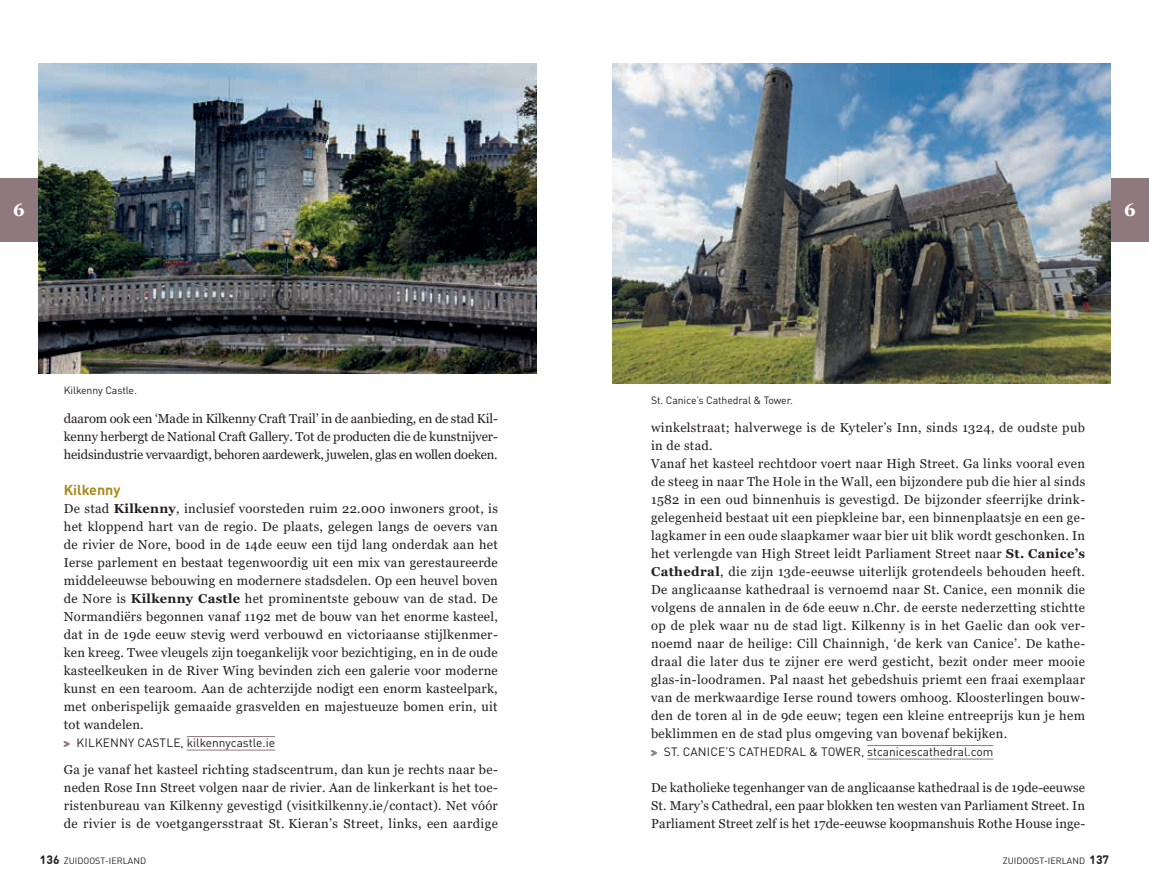
<style>
.page{position:relative;width:1149px;height:893px;background:#fff}
.page>*{position:absolute;margin:0;border:0;box-sizing:border-box;transform-origin:0 0}
.t1{font:700 18px "Georgia";color:#fff}
.t2{font:700 14.25px "DIN Pro";color:#ab8a1b}
.t3{font:12.9px/18px "Georgia";letter-spacing:.025em;color:#231f20;text-align:justify}
.t4{font:12px "DIN Pro";color:#231f20}
.t5{font:700 12px "DIN Round Offc";color:#231f20}
.t6{font:10.5px "DIN Pro";letter-spacing:-.01em;color:#231f20}
.t7{font:9px "DIN Round Offc";color:#231f20}
.s1{font-weight:700}
.s2{font-family:"Dominicus";color:#8f797e}
.s3{font-weight:700;font-size:12px}
</style>
<div class="page">
<div style="left:1110px;top:179px;width:38px;height:63px;background:#8f797e"></div>
<div style="left:0;top:179px;width:38px;height:63px;background:#8f797e"></div>
<hr style="left:187px;top:750px;width:88px;height:1px;background:#8f797e">
<hr style="left:187px;top:736px;width:88px;height:1px;background:#8f797e">
<img style="left:38px;top:64px;width:498px;height:309px">
<hr style="left:867px;top:759px;width:126px;height:1px;background:#8f797e">
<hr style="left:867px;top:745px;width:126px;height:1px;background:#8f797e">
<img style="left:612px;top:64px;width:498px;height:319px">
<h1 class="t1" style="left:13px;top:198px;width:13px">6</h1>
<h1 class="t1" style="left:1123px;top:198px;width:13px">6</h1>
<p class="t6" style="left:64px;top:382px;width:75px">Kilkenny Castle.</p>
<p class="t3" style="left:64px;top:410px;width:435px">daarom ook een ‘Made in Kilkenny Craft Trail’ in de aanbieding, en de stad Kil&shy;kenny herbergt de National Craft Gallery. Tot de producten die de kunstnijver&shy;heidsindustrie vervaardigt, behoren aardewerk, juwelen, glas en wollen doeken.</p>
<p class="t2" style="left:64px;top:478px;width:58px">Kilkenny</p>
<p class="t3" style="left:64px;top:500px;width:435px">De stad <span class="s1">Kilkenny</span>, inclusief voorsteden ruim 22.000 inwoners groot, is het kloppend hart van de regio. De plaats, gelegen langs de oevers van de rivier de Nore, bood in de 14de eeuw een tijd lang onderdak aan het Ierse parlement en bestaat tegenwoordig uit een mix van gerestaureerde middeleeuwse bebouwing en modernere stadsdelen. Op een heuvel boven de Nore is <span class="s1">Kilkenny Castle</span> het prominentste gebouw van de stad. De Normandiërs begonnen vanaf 1192 met de bouw van het enorme kasteel, dat in de 19de eeuw stevig werd verbouwd en victoriaanse stijlkenmer&shy;ken kreeg. Twee vleugels zijn toegankelijk voor bezichtiging, en in de oude kasteelkeuken in de River Wing bevinden zich een galerie voor moderne kunst en een tearoom. Aan de achterzijde nodigt een enorm kasteelpark, met onberispelijk gemaaide grasvelden en majestueuze bomen erin, uit tot wandelen.</p>
<p class="t4" style="left:64px;top:733px;width:213px"><span class="s2">&gt;</span> KILKENNY CASTLE, kilkennycastle.ie</p>
<p class="t3" style="left:64px;top:761px;width:435px">Ga je vanaf het kasteel richting stadscentrum, dan kun je rechts naar be&shy;neden Rose Inn Street volgen naar de rivier. Aan de linkerkant is het toe&shy;ristenbureau van Kilkenny gevestigd (visitkilkenny.ie/contact). Net vóór de rivier is de voetgangersstraat St. Kieran’s Street, links, een aardige</p>
<p class="t6" style="left:651px;top:392px;width:143px">St. Canice’s Cathedral &amp; Tower.</p>
<p class="t3" style="left:651px;top:419px;width:435px;text-align:left">winkelstraat; halverwege is de Kyteler’s Inn, sinds 1324, de oudste pub in de stad.<br>Vanaf het kasteel rechtdoor voert naar High Street. Ga links vooral even de steeg in naar The Hole in the Wall, een bijzondere pub die hier al sinds 1582 in een oud binnenhuis is gevestigd. De bijzonder sfeerrijke drink&shy;gelegenheid bestaat uit een piepkleine bar, een binnenplaatsje en een ge&shy;lagkamer in een oude slaapkamer waar bier uit blik wordt geschonken. In het verlengde van High Street leidt Parliament Street naar <span class="s1">St. Canice’s Cathedral</span>, die zijn 13de-eeuwse uiterlijk grotendeels behouden heeft.<br>De anglicaanse kathedraal is vernoemd naar St. Canice, een monnik die volgens de annalen in de 6de eeuw n.Chr. de eerste nederzetting stichtte op de plek waar nu de stad ligt. Kilkenny is in het Gaelic dan ook ver&shy;noemd naar de heilige: Cill Chainnigh, ‘de kerk van Canice’. De kathe&shy;draal die later dus te zijner ere werd gesticht, bezit onder meer mooie glas-in-loodramen. Pal naast het gebedshuis priemt een fraai exemplaar van de merkwaardige Ierse round towers omhoog. Kloosterlingen bouw&shy;den de toren al in de 9de eeuw; tegen een kleine entreeprijs kun je hem beklimmen en de stad plus omgeving van bovenaf bekijken.</p>
<p class="t4" style="left:651px;top:742px;width:344px"><span class="s2">&gt;</span> ST. CANICE’S CATHEDRAL &amp; TOWER, stcanicescathedral.com</p>
<p class="t3" style="left:651px;top:779px;width:435px">De katholieke tegenhanger van de anglicaanse kathedraal is de 19de-eeuwse St. Mary’s Cathedral, een paar blokken ten westen van Parliament Street. In Parliament Street zelf is het 17de-eeuwse koopmanshuis Rothe House inge-</p>
<p class="t7" style="left:40px;top:855px;width:108px"><span class="s3">136</span> ZUIDOOST-IERLAND</p>
<p class="t5" style="left:1089px;top:852px;width:21px">137</p>
<p class="t7" style="left:1002px;top:855px;width:84px">ZUIDOOST-IERLAND</p>
</div>
